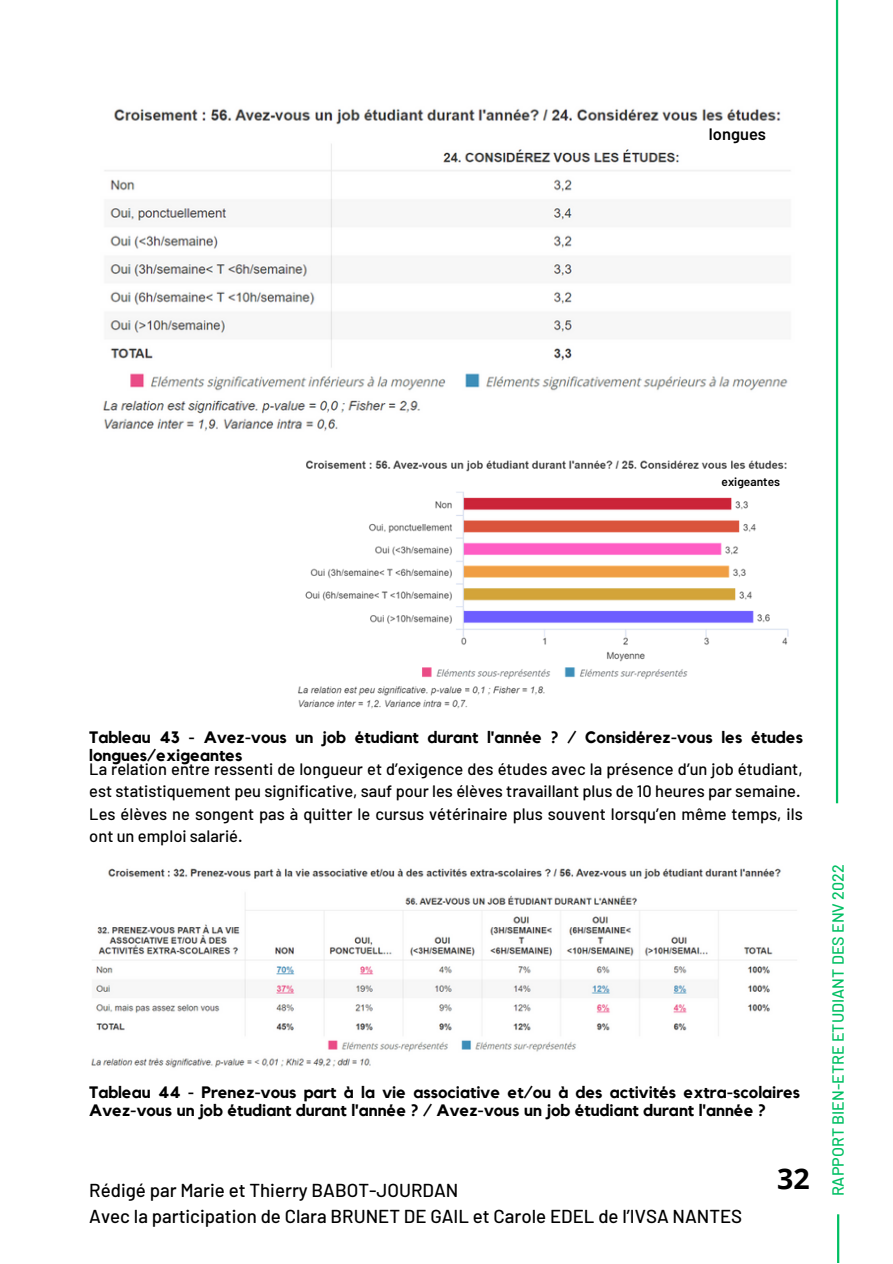
<style>
.page{position:relative;width:893px;height:1264px;background:#fff}
.page>*{position:absolute;margin:0;border:0;box-sizing:border-box;transform-origin:0 0}
.t1{font:700 28.5px "Open Sans";color:#000}
.t2{font:500 18.75px "Barlow";color:#000}
.t3{font:500 16.5px/22.5px "Barlow";color:#000}
.t4{font:700 16.5px/18px "Kollektif";color:#000}
.t5{font:600 16.5px "Barlow";color:#000}
.t6{font:500 16.05px "Barlow";color:#00bf63}
.t7{font:600 12px "Barlow";color:#000}
</style>
<div class="page">
<hr style="left:835px;top:0;width:3px;height:803px;background:#00bf63">
<hr style="left:837px;top:1214px;width:2px;height:48px;background:#00bf63">
<img style="left:102px;top:109px;width:689px;height:322px">
<img style="left:298px;top:460px;width:491px;height:249px">
<img style="left:92px;top:868px;width:705px;height:200px">
<p class="t5" style="left:708px;top:123px;width:59px">longues</p>
<p class="t7" style="left:721px;top:474px;width:60px">exigeantes</p>
<p class="t4" style="left:89px;top:729px;width:715px">Tableau 43 - Avez-vous un job étudiant durant l'année ? / Considérez-vous les études longues/exigeantes</p>
<p class="t3" style="left:89px;top:756px;width:715px">La relation entre ressenti de longueur et d’exigence des études avec la présence d’un job étudiant, est statistiquement peu significative, sauf pour les élèves travaillant plus de 10 heures par semaine.</p>
<p class="t3" style="left:89px;top:801px;width:715px">Les élèves ne songent pas à quitter le cursus vétérinaire plus souvent lorsqu’en même temps, ils ont un emploi salarié.</p>
<p class="t4" style="left:89px;top:1084px;width:712px">Tableau 44 - Prenez-vous part à la vie associative et/ou à des activités extra-scolaires<br>Avez-vous un job étudiant durant l'année ? / Avez-vous un job étudiant durant l'année ?</p>
<p class="t2" style="left:89px;top:1178px;width:370px">Rédigé par Marie et Thierry BABOT-JOURDAN</p>
<p class="t2" style="left:89px;top:1203px;width:654px">Avec la participation de Clara BRUNET DE GAIL et Carole EDEL de l’IVSA NANTES</p>
<p class="t1" style="left:777px;top:1158px;width:34px">32</p>
<p class="t6" style="left:827px;top:1196px;width:333px;rotate:-90deg">RAPPORT BIEN-ETRE ETUDIANT DES ENV 2022</p>
</div>
